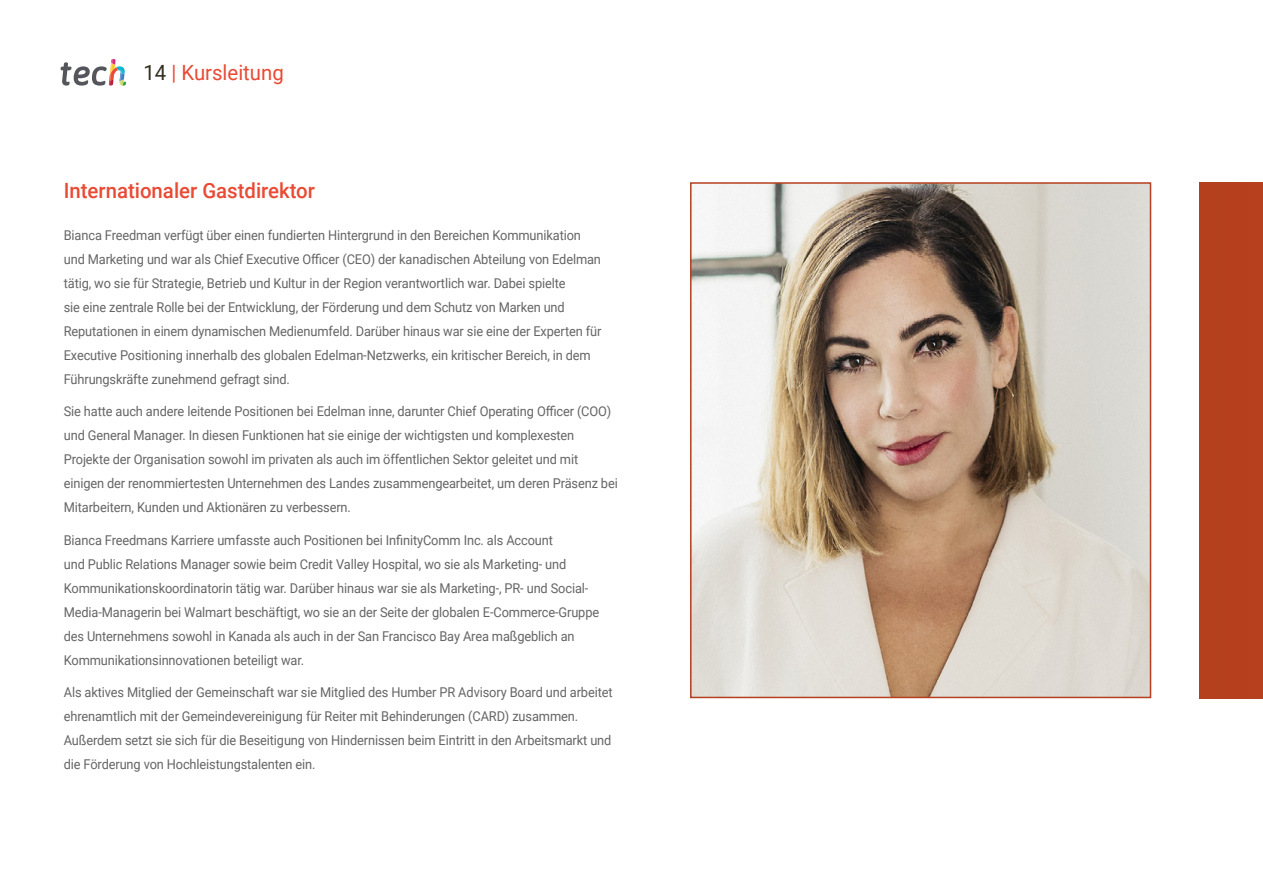
<style>
.page{position:relative;width:1263px;height:893px;background:#fff}
.page>*{position:absolute;margin:0;border:0;box-sizing:border-box;transform-origin:0 0}
.t1{font:500 21px "Roboto";color:#e94a34}
.t2{font:21px "Roboto";color:#e94a34}
.t3{font:13.5px/24px "Roboto";letter-spacing:-.01em;color:#656565;scale:.95 1}
.s1{color:#312e20}
</style>
<div class="page">
<div style="left:1199px;top:182px;width:64px;height:516px;background:#b6401e"></div>
<img style="left:693px;top:185px;width:455px;height:510px">
<div style="left:690px;top:182px;width:461px;height:516px;border:2px solid #b53f1e"></div>
<svg style="left:61px;top:59px;width:65px;height:27px"></svg>
<h1 class="t2" style="left:144px;top:57px;width:142px"><span class="s1">14</span> | Kursleitung</h1>
<h1 class="t1" style="left:64px;top:176px;width:253px">Internationaler Gastdirektor</h1>
<p class="t3" style="left:64px;top:222px;width:567px">Bianca Freedman verfügt über einen fundierten Hintergrund in den Bereichen Kommunikation und Marketing und war als Chief Executive Officer (CEO) der kanadischen Abteilung von Edelman tätig, wo sie für Strategie, Betrieb und Kultur in der Region verantwortlich war. Dabei spielte<br>sie eine zentrale Rolle bei der Entwicklung, der Förderung und dem Schutz von Marken und Reputationen in einem dynamischen Medienumfeld. Darüber hinaus war sie eine der Experten für Executive Positioning innerhalb des globalen Edelman-Netzwerks, ein kritischer Bereich, in dem Führungskräfte zunehmend gefragt sind.</p>
<p class="t3" style="left:64px;top:399px;width:585px">Sie hatte auch andere leitende Positionen bei Edelman inne, darunter Chief Operating Officer (COO) und General Manager. In diesen Funktionen hat sie einige der wichtigsten und komplexesten Projekte der Organisation sowohl im privaten als auch im öffentlichen Sektor geleitet und mit einigen der renommiertesten Unternehmen des Landes zusammengearbeitet, um deren Präsenz bei Mitarbeitern, Kunden und Aktionären zu verbessern.</p>
<p class="t3" style="left:64px;top:527px;width:565px">Bianca Freedmans Karriere umfasste auch Positionen bei InfinityComm Inc. als Account<br>und Public Relations Manager sowie beim Credit Valley Hospital, wo sie als Marketing- und Kommunikationskoordinatorin tätig war. Darüber hinaus war sie als Marketing-, PR- und Social-Media-Managerin bei Walmart beschäftigt, wo sie an der Seite der globalen E-Commerce-Gruppe des Unternehmens sowohl in Kanada als auch in der San Francisco Bay Area maßgeblich an Kommunikationsinnovationen beteiligt war.</p>
<p class="t3" style="left:64px;top:680px;width:579px">Als aktives Mitglied der Gemeinschaft war sie Mitglied des Humber PR Advisory Board und arbeitet ehrenamtlich mit der Gemeindevereinigung für Reiter mit Behinderungen (CARD) zusammen.<br>Außerdem setzt sie sich für die Beseitigung von Hindernissen beim Eintritt in den Arbeitsmarkt und die Förderung von Hochleistungstalenten ein.</p>
</div>
